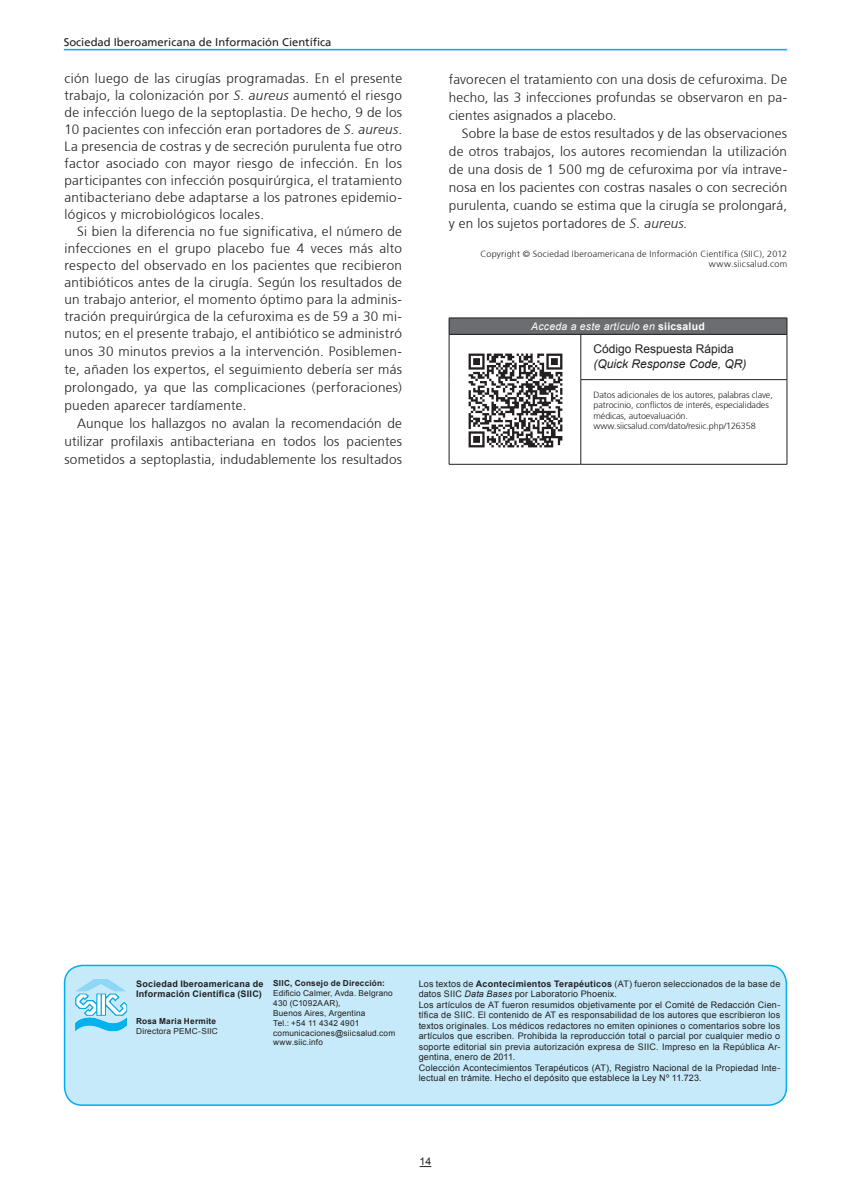
<style>
.page{position:relative;width:851px;height:1191px;background:#fff}
.page>*{position:absolute;margin:0;border:0;box-sizing:border-box;transform-origin:0 0}
.t1{font:300 13.5px/17.4px "Frutiger";letter-spacing:.015em;color:#231f20;text-align:justify}
.t2{font:italic 12px "Arial";color:#231f20}
.t3{font:12px "Arial";color:#231f20}
.t4{font:11.25px "Frutiger";color:#231f20}
.t5{font:italic 10.5px "Arial";letter-spacing:.02em;color:#fff}
.t6{font:10.5px "Arial";color:#231f20}
.t7{font:9px/10.5px "Arial";letter-spacing:.02em;color:#231f20}
.t8{font:300 9px/10.5px "Frutiger";letter-spacing:-.01em;color:#231f20}
.t9{font:300 9px/10.5px "Frutiger";letter-spacing:.03em;color:#231f20;text-align:right}
.t10{font:700 9px/10.8px "Arial";letter-spacing:.025em;color:#231f20}
.t11{font:8.25px/9.9px "Arial";letter-spacing:.02em;color:#231f20}
.t12{font:700 8.25px "Arial";letter-spacing:.025em;color:#231f20}
.s1{font-style:italic}
.s2{font-weight:700;font-style:normal}
.s3{font-weight:700}
</style>
<div class="page">
<svg style="left:419px;top:1166px;width:12px;height:1px"></svg>
<hr style="left:64px;top:49px;width:723px;height:1px;background:#00aeef">
<div style="left:65px;top:965px;width:721px;height:140px;background:#c6eafa;border-radius:18px"></div>
<div style="left:64px;top:964px;width:723px;height:142px;border:2px solid #00aeef;border-radius:18px"></div>
<img style="left:75px;top:979px;width:53px;height:53px">
<div style="left:449px;top:318px;width:337px;height:16px;background:#6c6d70"></div>
<hr style="left:449px;top:318px;width:131px;height:1px;background:#231f20">
<svg style="left:449px;top:318px;width:1px;height:16px"></svg>
<hr style="left:580px;top:318px;width:207px;height:1px;background:#231f20">
<svg style="left:786px;top:318px;width:1px;height:16px"></svg>
<hr style="left:449px;top:334px;width:131px;height:1px;background:#231f20">
<hr style="left:449px;top:334px;width:1px;height:45px;background:#231f20">
<hr style="left:449px;top:379px;width:1px;height:85px;background:#231f20">
<hr style="left:449px;top:464px;width:131px;height:1px;background:#231f20">
<hr style="left:580px;top:379px;width:207px;height:1px;background:#231f20">
<hr style="left:580px;top:334px;width:207px;height:1px;background:#231f20">
<hr style="left:580px;top:334px;width:1px;height:45px;background:#231f20">
<hr style="left:786px;top:334px;width:1px;height:45px;background:#231f20">
<hr style="left:580px;top:380px;width:1px;height:84px;background:#231f20">
<hr style="left:786px;top:380px;width:1px;height:84px;background:#231f20">
<hr style="left:580px;top:464px;width:207px;height:1px;background:#231f20">
<img style="left:468px;top:353px;width:95px;height:95px">
<p class="t4" style="left:64px;top:35px;width:269px">Sociedad Iberoamericana de Información Científica</p>
<p class="t1" style="left:64px;top:70px;width:339px;line-height:17px">ción luego de las cirugías programadas. En el presente trabajo, la colonización por <span class="s1">S. aureus</span> aumentó el riesgo de infección luego de la septoplastia. De hecho, 9 de los 10 pacientes con infección eran portadores de <span class="s1">S. aureus</span>.<br>La presencia de costras y de secreción purulenta fue otro factor asociado con mayor riesgo de infección. En los participantes con infección posquirúrgica, el tratamiento antibacteriano debe adaptarse a los patrones epidemio&shy;lógicos y microbiológicos locales.</p>
<p class="t1" style="left:64px;top:222px;width:339px;text-indent:13px">Si bien la diferencia no fue significativa, el número de infecciones en el grupo placebo fue 4 veces más alto respecto del observado en los pacientes que recibieron antibióticos antes de la cirugía. Según los resultados de un trabajo anterior, el momento óptimo para la adminis&shy;tración prequirúrgica de la cefuroxima es de 59 a 30 mi&shy;nutos; en el presente trabajo, el antibiótico se administró unos 30 minutos previos a la intervención. Posiblemen&shy;te, añaden los expertos, el seguimiento debería ser más prolongado, ya que las complicaciones (perforaciones) pueden aparecer tardíamente.</p>
<p class="t1" style="left:64px;top:414px;width:339px;line-height:18px;text-indent:13px">Aunque los hallazgos no avalan la recomendación de utilizar profilaxis antibacteriana en todos los pacientes sometidos a septoplastia, indudablemente los resultados</p>
<p class="t1" style="left:449px;top:70px;width:340px;line-height:18px">favorecen el tratamiento con una dosis de cefuroxima. De hecho, las 3 infecciones profundas se observaron en pa&shy;cientes asignados a placebo.</p>
<p class="t1" style="left:449px;top:124px;width:340px;line-height:18px;text-indent:13px">Sobre la base de estos resultados y de las observaciones de otros trabajos, los autores recomiendan la utilización de una dosis de 1 500 mg de cefuroxima por vía intrave&shy;nosa en los pacientes con costras nasales o con secreción purulenta, cuando se estima que la cirugía se prolongará, y en los sujetos portadores de <span class="s1">S. aureus.</span></p>
<p class="t9" style="left:480px;top:248px;width:308px">Copyright © Sociedad Iberoamericana de Información Científica (SIIC), 2012 www.siicsalud.com</p>
<p class="t5" style="left:531px;top:319px;width:175px">Acceda a este artículo en <span class="s2">siicsalud</span></p>
<p class="t3" style="left:593px;top:341px;width:142px">Código Respuesta Rápida</p>
<p class="t2" style="left:593px;top:356px;width:154px">(Quick Response Code, QR)</p>
<p class="t8" style="left:593px;top:389px;width:181px">Datos adicionales de los autores, palabras clave, patrocinio, conflictos de interés, especialidades médicas, autoevaluación. www.siicsalud.com/dato/resiic.php/126358</p>
<p class="t10" style="left:136px;top:978px;width:129px">Sociedad Iberoamericana de<br>Información Científica (SIIC)</p>
<p class="t12" style="left:136px;top:1016px;width:82px">Rosa Maria Hermite</p>
<p class="t11" style="left:136px;top:1026px;width:83px">Directora PEMC-SIIC</p>
<p class="t12" style="left:273px;top:977px;width:113px">SIIC, Consejo de Dirección:</p>
<p class="t11" style="left:273px;top:988px;width:124px">Edificio Calmer, Avda. Belgrano<br>430 (C1092AAR),<br>Buenos Aires, Argentina<br>Tel.: +54 11 4342 4901 comunicaciones@siicsalud.com www.siic.info</p>
<p class="t7" style="left:418px;top:978px;width:363px">Los textos de <span class="s3">Acontecimientos Terapéuticos</span> (AT) fueron seleccionados de la base de datos SIIC <span class="s1">Data Bases</span> por Laboratorio Phoenix.<br>Los artículos de AT fueron resumidos objetivamente por el Comité de Redacción Cien&shy;tífica de SIIC. El contenido de AT es responsabilidad de los autores que escribieron los textos originales. Los médicos redactores no emiten opiniones o comentarios sobre los artículos que escriben. Prohibida la reproducción total o parcial por cualquier medio o soporte editorial sin previa autorización expresa de SIIC. Impreso en la República Ar&shy;gentina, enero de 2011.<br>Colección Acontecimientos Terapéuticos (AT), Registro Nacional de la Propiedad Inte&shy;lectual en trámite. Hecho el depósito que establece la Ley Nº 11.723.</p>
<p class="t6" style="left:419px;top:1154px;width:13px">14</p>
</div>
